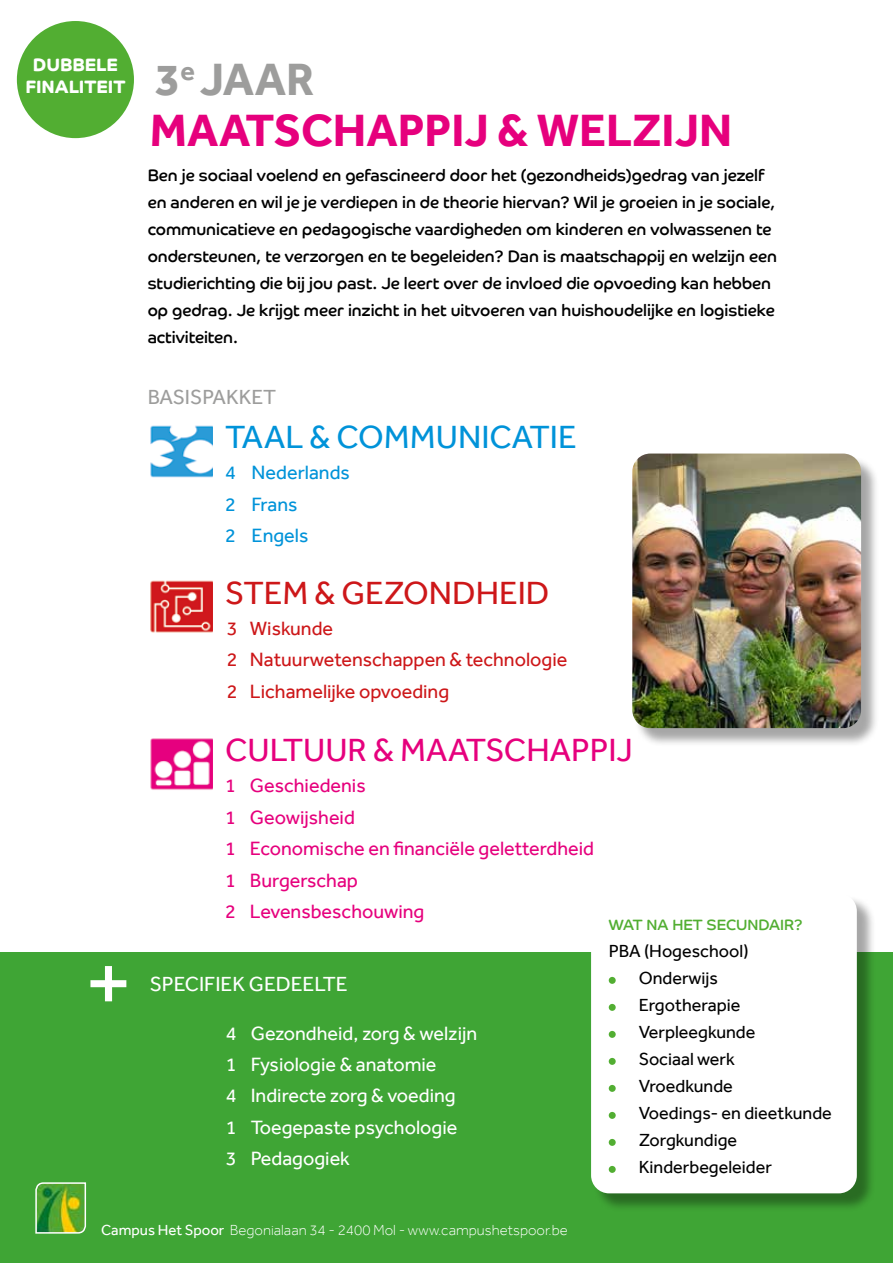
<style>
.page{position:relative;width:893px;height:1263px;background:#fff}
.page>*{position:absolute;margin:0;border:0;box-sizing:border-box;transform-origin:0 0}
.t1{font:90px "Effra";color:#fff}
.t2{font:700 46.5px "Effra";color:#e6007d}
.t3{font:700 46.5px "Effra";color:#9d9d9c}
.t4{font:33px "Effra";color:#e6007d}
.t5{font:33px "Effra";color:#0093d9}
.t6{font:33px "Effra";color:#cd1719}
.t7{font:21px "Effra";color:#fff}
.t8{font:21px "Effra";color:#9d9d9c}
.t9{font:19.8px/31.3px "Effra";color:#fff}
.t10{font:19.8px/31.3px "Effra";color:#e6007d}
.t11{font:19.8px/31.3px "Effra";color:#cd1719}
.t12{font:19.8px/31.3px "Effra";color:#0093d9}
.t13{font:18px/27px "Effra";color:#000}
.t14{font:700 18px/21.6px "Co Headline";color:#fff;text-align:center}
.t15{font:16.5px/27px "Co Headline";color:#000}
.t16{font:300 15px "Effra";color:#fff}
.t17{font:15px "Co Headline";color:#52ae32}
.s1{font-weight:400}
</style>
<div class="page">
<div style="left:17px;top:21px;width:117px;height:117px;background:#52ae32;border-radius:50%"></div>
<div style="left:0;top:952px;width:893px;height:311px;background:#3fa535"></div>
<img style="left:150px;top:738px;width:62px;height:52px">
<img style="left:150px;top:580px;width:62px;height:53px">
<img style="left:150px;top:425px;width:62px;height:53px">
<div style="left:593px;top:895px;width:283px;height:317px;background:#000;opacity:.35"></div>
<div style="left:591px;top:893px;width:266px;height:300px;background:#fff;border-radius:18px"></div>
<div style="left:609px;top:977px;width:7px;height:7px;background:#52ae32;border-radius:50%"></div>
<div style="left:609px;top:1004px;width:7px;height:7px;background:#52ae32;border-radius:50%"></div>
<div style="left:609px;top:1031px;width:7px;height:7px;background:#52ae32;border-radius:50%"></div>
<div style="left:609px;top:1058px;width:7px;height:7px;background:#52ae32;border-radius:50%"></div>
<div style="left:609px;top:1085px;width:7px;height:7px;background:#52ae32;border-radius:50%"></div>
<div style="left:609px;top:1112px;width:7px;height:7px;background:#52ae32;border-radius:50%"></div>
<div style="left:609px;top:1139px;width:7px;height:7px;background:#52ae32;border-radius:50%"></div>
<div style="left:609px;top:1166px;width:7px;height:7px;background:#52ae32;border-radius:50%"></div>
<div style="left:635px;top:456px;width:245px;height:291px;background:#000;opacity:.35"></div>
<img style="left:632px;top:453px;width:229px;height:275px">
<svg style="left:35px;top:1182px;width:52px;height:52px"></svg>
<p class="t14" style="left:25px;top:54px;width:102px">DUBBELE<br>FINALITEIT</p>
<h2 class="t3" style="left:155px;top:52px;width:161px">3<sup>e</sup> JAAR</h2>
<h2 class="t2" style="left:150px;top:103px;width:584px">MAATSCHAPPIJ &amp; WELZIJN</h2>
<p class="t15" style="left:148px;top:162px;width:631px">Ben je sociaal voelend en gefascineerd door het (gezondheids)gedrag van jezelf en anderen en wil je je verdiepen in de theorie hiervan? Wil je groeien in je sociale, communicatieve en pedagogische vaardigheden om kinderen en volwassenen te ondersteunen, te verzorgen en te begeleiden? Dan is maatschappij en welzijn een studierichting die bij jou past. Je leert over de invloed die opvoeding kan hebben op gedrag. Je krijgt meer inzicht in het uitvoeren van huishoudelijke en logistieke activiteiten.</p>
<p class="t8" style="left:148px;top:385px;width:130px">BASISPAKKET</p>
<h3 class="t5" style="left:225px;top:417px;width:353px">TAAL &amp; COMMUNICATIE</h3>
<p class="t12" style="left:225px;top:457px;width:126px">4 Nederlands<br>2 Frans<br>2 Engels</p>
<h3 class="t6" style="left:225px;top:573px;width:326px">STEM &amp; GEZONDHEID</h3>
<p class="t11" style="left:227px;top:612px;width:342px">3 Wiskunde<br>2 Natuurwetenschappen &amp; technologie<br>2 Lichamelijke opvoeding</p>
<h3 class="t4" style="left:225px;top:730px;width:409px">CULTUUR &amp; MAATSCHAPPIJ</h3>
<p class="t10" style="left:225px;top:770px;width:370px">1 Geschiedenis<br>1 Geowijsheid<br>1 Economische en financiële geletterdheid<br>1 Burgerschap<br>2 Levensbeschouwing</p>
<p class="t17" style="left:609px;top:916px;width:195px">WAT NA HET SECUNDAIR?</p>
<p class="t13" style="left:639px;top:937px;width:195px;text-indent:-30px">PBA (Hogeschool)<br>Onderwijs<br>Ergotherapie<br>Verpleegkunde<br>Sociaal werk<br>Vroedkunde<br>Voedings- en dieetkunde<br>Zorgkundige<br>Kinderbegeleider</p>
<h1 class="t1" style="left:84px;top:929px;width:51px">+</h1>
<p class="t7" style="left:150px;top:971px;width:199px">SPECIFIEK GEDEELTE</p>
<p class="t9" style="left:226px;top:1017px;width:253px">4 Gezondheid, zorg &amp; welzijn<br>1 Fysiologie &amp; anatomie<br>4 Indirecte zorg &amp; voeding<br>1 Toegepaste psychologie<br>3 Pedagogiek</p>
<p class="t16" style="left:101px;top:1221px;width:468px"><span class="s1">Campus Het Spoor</span> Begonialaan 34 - 2400 Mol - www.campushetspoor.be</p>
</div>
